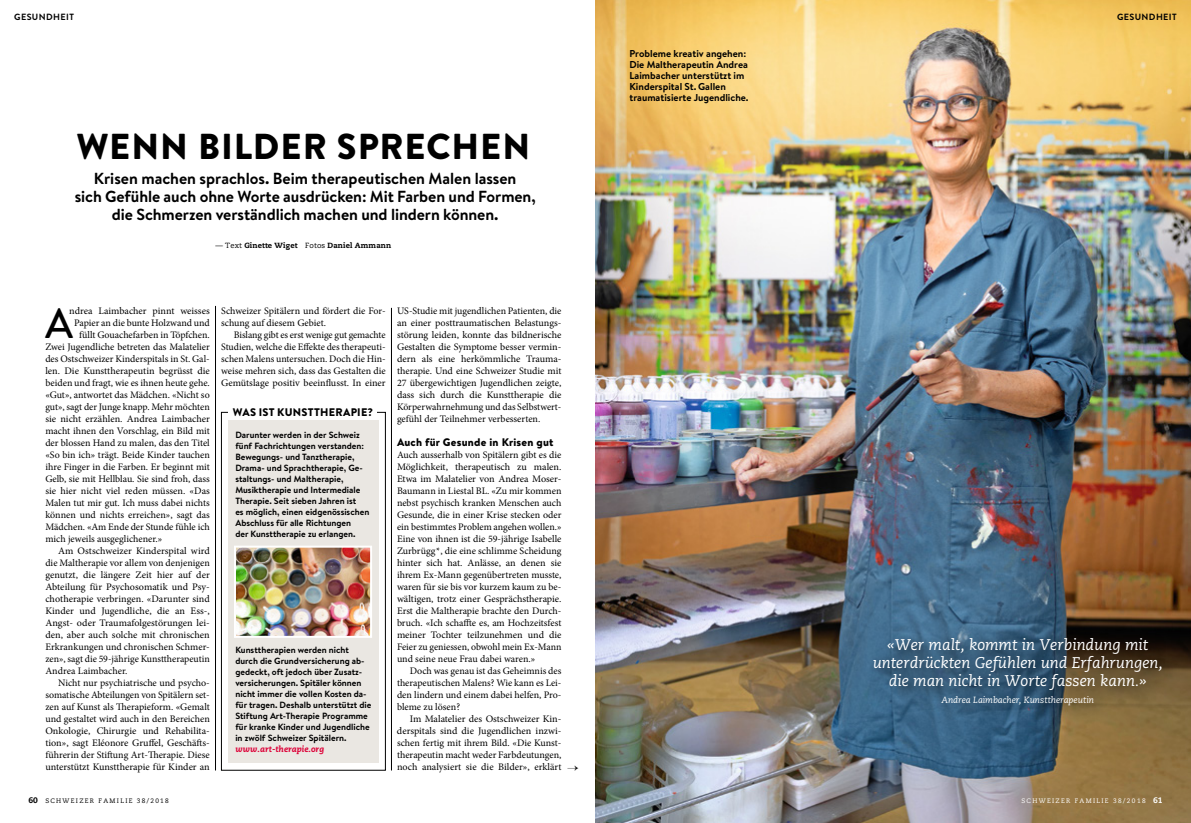
<style>
.page{position:relative;width:1191px;height:823px;background:#fff}
.page>*{position:absolute;margin:0;border:0;box-sizing:border-box;transform-origin:0 0}
._211_GS3sp_Initial_3{font:500 42.1px "Brandon Text";color:#000}
._100_Headline_Story{font:900 36px "Brandon Grotesque";letter-spacing:.025em;color:#000}
._110_Lead_Brd_16pt_z{font:700 16px/18px "Brandon Text";letter-spacing:-.005em;color:#000;text-align:center}
.QUOTE_Caeci_15_5pt_x{font:italic 15.5px/17.5px "Caecilia";color:#fff;text-align:center}
._230_Zwischentitel_B{font:900 11px "Brandon Text";letter-spacing:.02em;color:#000}
.BOX_Brd_Titel_mEinzu{font:900 11px "Brandon Text";letter-spacing:.025em;color:#000}
._220_GS3sp_mEinz_x08{font:10px/12px "Minion Pro";color:#000;text-align:justify}
._211_GS3sp_Initial_3-2{font:10px "Minion Pro";color:#000}
._220_GS3sp_oEinz_x08{font:10px/12px "Minion Pro";color:#000;text-align:justify}
._300_Legende_10pt_x1{font:700 10px/11px "Brandon Text";color:#000}
.BOX_Brd_Text_1sp_x22{font:700 9px/11px "Brandon Text";color:#000}
._220_GS3sp_mEinz_x08-2{font:italic 9px "Caecilia";letter-spacing:-.005em;color:#fff}
.RUBRIKTITEL_klein_Br{font:700 9px "Brandon Grotesque";letter-spacing:.04em;color:#000}
.BOX_Brd_Text_1sp_x22-2{font:italic 800 8.5px "Caecilia";color:#dd0037}
.PAGINA_8pt_Zahl_x08{font:800 8px "Caecilia";color:#000}
.PAGINA_8pt_Zahl_x08-2{font:800 8px "Caecilia";color:#fff}
._150_Autorenzeile_Ca{font:800 7.5px "Caecilia";letter-spacing:.015em;color:#000}
.PAGINA_6_5pt_Text_x0{font:6.5px "Caecilia";letter-spacing:.2em;color:#000}
.PAGINA_6_5pt_Text_x0-2{font:6.5px "Caecilia";letter-spacing:.2em;color:#fff}
.s1{font-weight:400}
</style>
<div class="page">
<img style="left:595px;top:0;width:596px;height:822px">
<div style="left:221px;top:412px;width:165px;height:358px;border:1px solid #000"></div>
<div style="left:229px;top:402px;width:148px;height:19px;background:#fff"></div>
<div style="left:228px;top:420px;width:150px;height:342px;background:#eae7e2"></div>
<hr style="left:215px;top:306px;width:1px;height:464px;background:#000">
<hr style="left:391px;top:308px;width:1px;height:462px;background:#000">
<svg style="left:869px;top:630px;width:311px;height:89px;background:#405159"></svg>
<img style="left:237px;top:548px;width:132px;height:86px">
<div style="left:234px;top:545px;width:138px;height:92px;border:2px solid #fff"></div>
<p class="RUBRIKTITEL_klein_Br" style="left:14px;top:11px;width:61px">GESUNDHEIT</p>
<p class="RUBRIKTITEL_klein_Br" style="left:1117px;top:11px;width:61px">GESUNDHEIT</p>
<p class="_100_Headline_Story" style="left:76px;top:121px;width:455px">WENN BILDER SPRECHEN</p>
<p class="_110_Lead_Brd_16pt_z" style="left:75px;top:169px;width:462px">Krisen machen sprachlos. Beim therapeutischen Malen lassen<br>sich Gefühle auch ohne Worte ausdrücken: Mit Farben und Formen, die Schmerzen verständlich machen und lindern können.</p>
<p class="_150_Autorenzeile_Ca" style="left:215px;top:240px;width:177px"><span class="s1">— Text</span> Ginette Wiget <span class="s1">Fotos</span> Daniel Ammann</p>
<p class="_211_GS3sp_Initial_3-2" style="left:69px;top:304px;width:142px">ndrea Laimbacher pinnt weisses</p>
<p class="_211_GS3sp_Initial_3-2" style="left:74px;top:316px;width:137px">Papier an die bunte Holzwand und</p>
<p class="_211_GS3sp_Initial_3-2" style="left:79px;top:328px;width:132px">füllt Gouachefarben in Töpfchen.</p>
<p class="_211_GS3sp_Initial_3-2" style="left:45px;top:340px;width:166px">Zwei Jugendliche betreten das Malatelier</p>
<p class="_211_GS3sp_Initial_3-2" style="left:45px;top:352px;width:166px">des Ostschweizer Kinderspitals in St. Gal-</p>
<p class="_211_GS3sp_Initial_3-2" style="left:45px;top:364px;width:166px">len. Die Kunsttherapeutin begrüsst die</p>
<p class="_211_GS3sp_Initial_3-2" style="left:45px;top:376px;width:166px">beiden und fragt, wie es ihnen heute gehe.</p>
<p class="_211_GS3sp_Initial_3-2" style="left:45px;top:388px;width:166px">«Gut», antwortet das Mädchen. «Nicht so</p>
<p class="_211_GS3sp_Initial_3-2" style="left:45px;top:400px;width:166px">gut», sagt der Junge knapp. Mehr möchten</p>
<p class="_211_GS3sp_Initial_3-2" style="left:45px;top:412px;width:166px">sie nicht erzählen. Andrea Laimbacher</p>
<p class="_211_GS3sp_Initial_3-2" style="left:45px;top:424px;width:166px">macht ihnen den Vorschlag, ein Bild mit</p>
<p class="_211_GS3sp_Initial_3-2" style="left:45px;top:436px;width:166px">der blossen Hand zu malen, das den Titel</p>
<p class="_211_GS3sp_Initial_3-2" style="left:45px;top:448px;width:166px">«So bin ich» trägt. Beide Kinder tauchen</p>
<p class="_211_GS3sp_Initial_3-2" style="left:45px;top:460px;width:166px">ihre Finger in die Farben. Er beginnt mit</p>
<p class="_211_GS3sp_Initial_3-2" style="left:45px;top:472px;width:166px">Gelb, sie mit Hellblau. Sie sind froh, dass</p>
<p class="_211_GS3sp_Initial_3-2" style="left:45px;top:484px;width:166px">sie hier nicht viel reden müssen. «Das</p>
<p class="_211_GS3sp_Initial_3-2" style="left:45px;top:496px;width:166px">Malen tut mir gut. Ich muss dabei nichts</p>
<p class="_211_GS3sp_Initial_3-2" style="left:45px;top:508px;width:166px">können und nichts erreichen», sagt das</p>
<p class="_211_GS3sp_Initial_3-2" style="left:45px;top:520px;width:166px">Mädchen. «Am Ende der Stunde fühle ich</p>
<p class="_211_GS3sp_Initial_3-2" style="left:45px;top:532px;width:118px">mich jeweils ausgeglichener.»</p>
<p class="_220_GS3sp_mEinz_x08" style="left:45px;top:544px;width:166px;text-indent:13px">Am Ostschweizer Kinderspital wird die Maltherapie vor allem von denjenigen genutzt, die längere Zeit hier auf der Abteilung für Psychosomatik und Psy&shy;chotherapie verbringen. «Darunter sind Kinder und Jugendliche, die an Ess-, Angst- oder Traumafolgestörungen lei&shy;den, aber auch solche mit chronischen Erkrankungen und chronischen Schmer&shy;zen», sagt die 59-jährige Kunsttherapeutin Andrea Laimbacher.</p>
<p class="_220_GS3sp_mEinz_x08" style="left:45px;top:676px;width:166px;text-indent:13px">Nicht nur psychiatrische und psycho&shy;somatische Abteilungen von Spitälern set&shy;zen auf Kunst als Therapieform. «Gemalt und gestaltet wird auch in den Bereichen Onkologie, Chirurgie und Rehabilita&shy;tion», sagt Eléonore Gruffel, Geschäfts&shy;führerin der Stiftung Art-Therapie. Diese unterstützt Kunsttherapie für Kinder an</p>
<p class="_211_GS3sp_Initial_3" style="left:45px;top:294px;width:30px">A</p>
<p class="_220_GS3sp_mEinz_x08" style="left:221px;top:304px;width:166px">Schweizer Spitälern und fördert die For&shy;schung auf diesem Gebiet.</p>
<p class="_220_GS3sp_mEinz_x08" style="left:221px;top:328px;width:166px;text-indent:13px">Bislang gibt es erst wenige gut gemachte Studien, welche die Effekte des therapeuti&shy;schen Malens untersuchen. Doch die Hin&shy;weise mehren sich, dass das Gestalten die Gemütslage positiv beeinflusst. In einer</p>
<p class="BOX_Brd_Titel_mEinzu" style="left:233px;top:404px;width:142px">WAS IST KUNSTTHERAPIE?</p>
<p class="BOX_Brd_Text_1sp_x22" style="left:235px;top:429px;width:135px">Darunter werden in der Schweiz fünf Fachrichtungen verstanden:<br>Bewegungs- und Tanztherapie,<br>Drama- und Sprachtherapie, Ge&shy;staltungs- und Maltherapie,<br>Musiktherapie und Intermediale<br>Therapie. Seit sieben Jahren ist<br>es möglich, einen eidgenössischen<br>Abschluss für alle Richtungen<br>der Kunsttherapie zu erlangen.</p>
<p class="BOX_Brd_Text_1sp_x22" style="left:235px;top:644px;width:138px">Kunsttherapien werden nicht durch die Grundversicherung ab&shy;gedeckt, oft jedoch über Zusatz&shy;versicherungen. Spitäler können nicht immer die vollen Kosten da&shy;für tragen. Deshalb unterstützt die Stiftung Art-Therapie Programme für kranke Kinder und Jugendliche in zwölf Schweizer Spitälern.</p>
<p class="BOX_Brd_Text_1sp_x22-2" style="left:235px;top:743px;width:90px">www.art-therapie.org</p>
<p class="_220_GS3sp_mEinz_x08" style="left:397px;top:304px;width:166px">US-Studie mit jugendlichen Patienten, die an einer posttraumatischen Belastungs&shy;störung leiden, konnte das bildnerische Gestalten die Symptome besser vermin&shy;dern als eine herkömmliche Trauma&shy;therapie. Und eine Schweizer Studie mit 27 übergewichtigen Jugendlichen zeigte, dass sich durch die Kunsttherapie die Körperwahrnehmung und das Selbstwert&shy;gefühl der Teilnehmer verbesserten.</p>
<p class="_230_Zwischentitel_B" style="left:397px;top:434px;width:158px">Auch für Gesunde in Krisen gut</p>
<p class="_220_GS3sp_oEinz_x08" style="left:397px;top:448px;width:166px">Auch ausserhalb von Spitälern gibt es die Möglichkeit, therapeutisch zu malen.<br>Etwa im Malatelier von Andrea Moser-Baumann in Liestal BL. «Zu mir kommen nebst psychisch kranken Menschen auch Gesunde, die in einer Krise stecken oder ein bestimmtes Problem angehen wollen.» Eine von ihnen ist die 59-jährige Isabelle Zurbrügg *, die eine schlimme Scheidung hinter sich hat. Anlässe, an denen sie ihrem Ex-Mann gegenübertreten musste, waren für sie bis vor kurzem kaum zu be&shy;wältigen, trotz einer Gesprächstherapie.<br>Erst die Maltherapie brachte den Durch&shy;bruch. «Ich schaffte es, am Hochzeitsfest meiner Tochter teilzunehmen und die Feier zu geniessen, obwohl mein Ex-Mann und seine neue Frau dabei waren.»</p>
<p class="_220_GS3sp_mEinz_x08" style="left:397px;top:664px;width:166px;text-indent:13px">Doch was genau ist das Geheimnis des therapeutischen Malens? Wie kann es Lei&shy;den lindern und einem dabei helfen, Pro&shy;bleme zu lösen?</p>
<p class="_220_GS3sp_mEinz_x08" style="left:397px;top:712px;width:166px;text-indent:13px">Im Malatelier des Ostschweizer Kin&shy;derspitals sind die Jugendlichen inzwi&shy;schen fertig mit ihrem Bild. «Die Kunst&shy;therapeutin macht weder Farbdeutungen, noch analysiert sie die Bilder», erklärt</p>
<p class="_300_Legende_10pt_x1" style="left:629px;top:48px;width:121px">Probleme kreativ angehen:<br>Die Maltherapeutin Andrea<br>Laimbacher unterstützt im<br>Kinderspital St. Gallen traumatisierte Jugendliche.</p>
<p class="QUOTE_Caeci_15_5pt_x" style="left:872px;top:636px;width:291px">«Wer malt, kommt in Verbindung mit unterdrückten Gefühlen und Erfahrungen, die man nicht in Worte fassen kann.»</p>
<p class="_220_GS3sp_mEinz_x08-2" style="left:941px;top:694px;width:154px">Andrea Laimbacher, Kunsttherapeutin</p>
<p class="PAGINA_8pt_Zahl_x08" style="left:28px;top:794px;width:11px">60</p>
<p class="PAGINA_6_5pt_Text_x0" style="left:45px;top:796px;width:125px">SCHWEIZER FAMILIE 38/2018</p>
<p class="PAGINA_6_5pt_Text_x0-2" style="left:1021px;top:796px;width:126px">SCHWEIZER FAMILIE 38/2018</p>
<p class="PAGINA_8pt_Zahl_x08-2" style="left:1153px;top:794px;width:11px">61</p>
</div>
